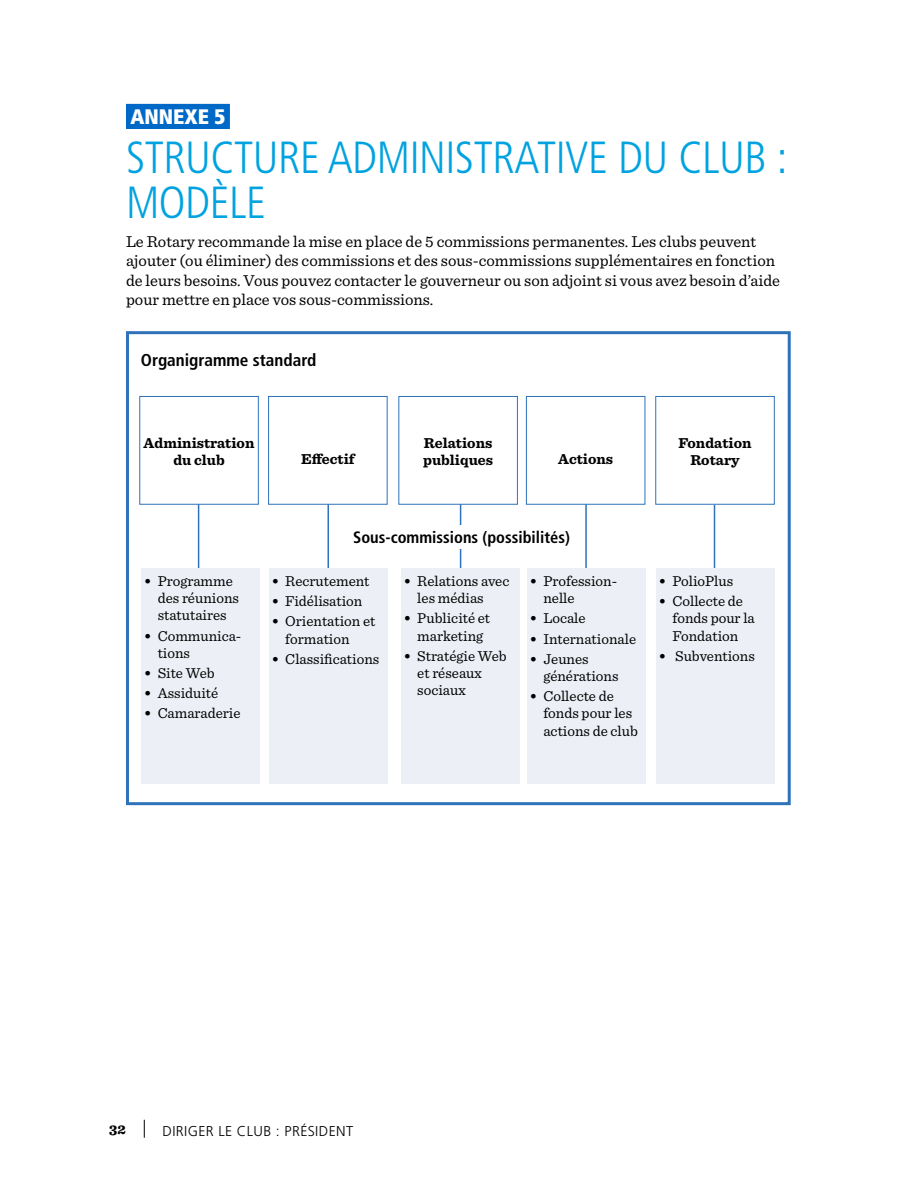
<style>
.page{position:relative;width:918px;height:1188px;background:#fff}
.page>*{position:absolute;margin:0;border:0;box-sizing:border-box;transform-origin:0 0}
.t1{font:300 condensed 45px/45px "Frutiger LT Std";letter-spacing:-.01em;color:#00a2e0}
.t2{font:900 condensed 21px "Frutiger LT Std";color:#fff}
.t3{font:700 condensed 17.25px "Frutiger LT Std";color:#000}
.t4{font:16.5px/19.5px "Sentinel";color:#000}
.t5{font:700 condensed 16.5px "Frutiger LT Std";color:#000}
.t6{font:15px/17.2px "Sentinel";color:#000}
.t7{font:700 15px/17.2px "Sentinel";color:#000;text-align:center}
.t8{font:300 14.25px "Frutiger LT Std";letter-spacing:.025em;color:#000}
.s1{font-weight:700}
</style>
<div class="page">
<svg style="left:144px;top:1120px;width:1px;height:18px"></svg>
<div style="left:126px;top:104px;width:104px;height:21px;background:#0069c8"></div>
<div style="left:126px;top:124px;width:104px;height:5px;background:#0069c8"></div>
<hr style="left:198px;top:504px;width:1px;height:67px;background:#2e72b9">
<hr style="left:328px;top:504px;width:1px;height:67px;background:#2e72b9">
<hr style="left:460px;top:504px;width:1px;height:67px;background:#2e72b9">
<hr style="left:585px;top:504px;width:2px;height:67px;background:#2e72b9">
<hr style="left:714px;top:505px;width:1px;height:66px;background:#2e72b9">
<div style="left:126px;top:331px;width:665px;height:474px;border:3px solid #2e72b9"></div>
<div style="left:342px;top:525px;width:239px;height:24px;background:#fff"></div>
<div style="left:141px;top:568px;width:119px;height:216px;background:#eceff5"></div>
<div style="left:269px;top:568px;width:118px;height:216px;background:#eceff5"></div>
<div style="left:401px;top:568px;width:118px;height:216px;background:#eceff5"></div>
<div style="left:527px;top:568px;width:118px;height:216px;background:#eceff5"></div>
<div style="left:656px;top:568px;width:119px;height:216px;background:#eceff5"></div>
<div style="left:139px;top:396px;width:120px;height:109px;border:1px solid #2e72b9"></div>
<div style="left:268px;top:396px;width:120px;height:109px;border:1px solid #2e72b9"></div>
<div style="left:398px;top:396px;width:120px;height:109px;border:1px solid #2e72b9"></div>
<div style="left:526px;top:396px;width:119px;height:109px;border:1px solid #2e72b9"></div>
<div style="left:655px;top:396px;width:120px;height:109px;border:1px solid #2e72b9"></div>
<h2 class="t2" style="left:130px;top:104px;width:96px">ANNEXE 5</h2>
<h1 class="t1" style="left:126px;top:136px;width:663px">STRUCTURE ADMINISTRATIVE DU CLUB :<br>MODÈLE</h1>
<p class="t4" style="left:126px;top:230px;width:656px">Le Rotary recommande la mise en place de 5 commissions permanentes. Les clubs peuvent ajouter (ou éliminer) des commissions et des sous-commissions supplémentaires en fonction de leurs besoins. Vous pouvez contacter le gouverneur ou son adjoint si vous avez besoin d’aide pour mettre en place vos sous-commissions.</p>
<p class="t3" style="left:141px;top:350px;width:177px">Organigramme standard</p>
<p class="t7" style="left:144px;top:433px;width:112px">Administration du club</p>
<p class="t7" style="left:301px;top:450px;width:55px">Effectif</p>
<p class="t7" style="left:423px;top:433px;width:71px;text-align:left">Relations publiques</p>
<p class="t7" style="left:558px;top:450px;width:56px">Actions</p>
<p class="t7" style="left:678px;top:433px;width:75px">Fondation<br>Rotary</p>
<p class="t6" style="left:158px;top:571px;width:83px;text-indent:-13px"><span class="s1">•</span> Programme des réunions statutaires</p>
<p class="t6" style="left:158px;top:626px;width:85px;text-indent:-13px"><span class="s1">•</span> Communica&shy;tions</p>
<p class="t6" style="left:144px;top:664px;width:72px"><span class="s1">•</span> Site Web</p>
<p class="t6" style="left:144px;top:684px;width:76px"><span class="s1">•</span> Assiduité</p>
<p class="t6" style="left:144px;top:704px;width:98px"><span class="s1">•</span> Camaraderie</p>
<p class="t5" style="left:353px;top:527px;width:218px">Sous-commissions (possibilités)</p>
<p class="t6" style="left:272px;top:571px;width:99px"><span class="s1">•</span> Recrutement</p>
<p class="t6" style="left:272px;top:592px;width:92px"><span class="s1">•</span> Fidélisation</p>
<p class="t6" style="left:285px;top:612px;width:92px;text-indent:-13px"><span class="s1">•</span> Orientation et formation</p>
<p class="t6" style="left:272px;top:649px;width:109px"><span class="s1">•</span> Classifications</p>
<p class="t6" style="left:417px;top:571px;width:94px;text-indent:-13px"><span class="s1">•</span> Relations avec les médias</p>
<p class="t6" style="left:404px;top:609px;width:88px;text-align:center"><span class="s1">•</span> Publicité et marketing</p>
<p class="t6" style="left:417px;top:646px;width:91px;text-indent:-13px"><span class="s1">•</span> Stratégie Web et réseaux sociaux</p>
<p class="t6" style="left:543px;top:571px;width:75px;text-indent:-13px"><span class="s1">•</span> Profession&shy;nelle</p>
<p class="t6" style="left:530px;top:609px;width:57px"><span class="s1">•</span> Locale</p>
<p class="t6" style="left:530px;top:629px;width:108px"><span class="s1">•</span> Internationale</p>
<p class="t6" style="left:543px;top:649px;width:77px;text-indent:-13px"><span class="s1">•</span> Jeunes générations</p>
<p class="t6" style="left:543px;top:687px;width:96px;text-indent:-13px"><span class="s1">•</span> Collecte de fonds pour les actions de club</p>
<p class="t6" style="left:659px;top:571px;width:76px"><span class="s1">•</span> PolioPlus</p>
<p class="t6" style="left:672px;top:592px;width:84px;text-indent:-13px"><span class="s1">•</span> Collecte de fonds pour la<br>Fondation</p>
<p class="t6" style="left:659px;top:646px;width:97px"><span class="s1">•</span> Subventions</p>
<p class="t7" style="left:109px;top:1120px;width:18px">32</p>
<p class="t8" style="left:163px;top:1123px;width:192px">DIRIGER LE CLUB : PRÉSIDENT</p>
</div>
